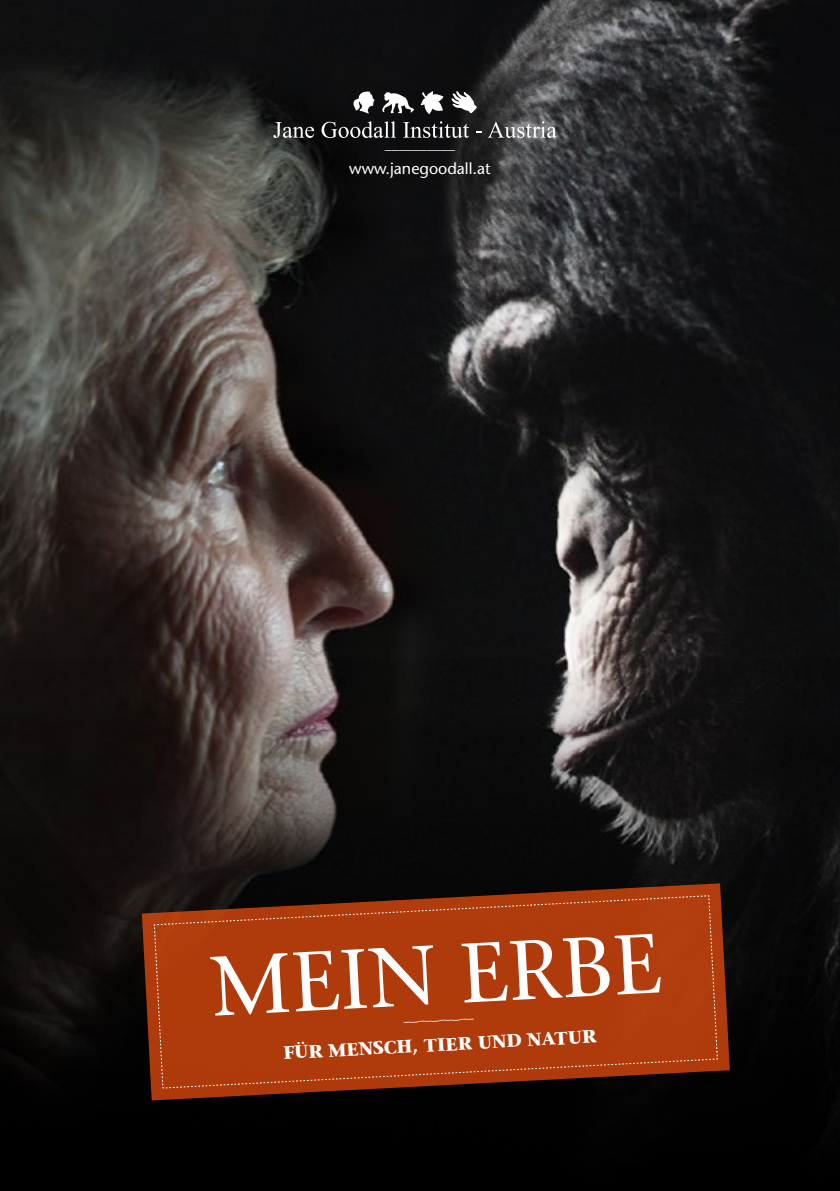
<style>
.page{position:relative;width:840px;height:1191px;background:#fff}
.page>*{position:absolute;margin:0;border:0;box-sizing:border-box;transform-origin:0 0}
.t1{font:500 84px "Stone Serif Std";color:#fff}
.t2{font:700 18px "Stone Serif Std";color:#fff}
.t3{font:500 16px "Stone Sans Std";color:#fff}
.t4{font:700 14px "Stone Sans Std";color:#fff}
</style>
<div class="page">
<img style="left:0;top:0;width:839px;height:660px">
<svg style="left:0;top:660px;width:839px;height:531px;background:#151312"></svg>
<svg style="left:142px;top:883px;width:587px;height:217px;background:#351507"></svg>
<svg style="left:153px;top:894px;width:565px;height:195px;background:#a5390c"></svg>
<svg style="left:352px;top:91px;width:124px;height:23px"></svg>
<svg style="left:273px;top:122px;width:41px;height:16px"></svg>
<svg style="left:321px;top:121px;width:75px;height:17px"></svg>
<svg style="left:403px;top:121px;width:66px;height:17px"></svg>
<svg style="left:475px;top:131px;width:6px;height:2px"></svg>
<svg style="left:487px;top:121px;width:69px;height:17px"></svg>
<p class="t4" style="left:385px;top:136px;width:71px">__________</p>
<p class="t3" style="left:349px;top:159px;width:143px">www.janegoodall.at</p>
<h1 class="t1" style="left:207px;top:936px;width:452px;rotate:-3deg">MEIN ERBE</h1>
<p class="t4" style="left:403px;top:1007px;width:71px;rotate:-3deg">__________</p>
<p class="t2" style="left:283px;top:1041px;width:315px;rotate:-3deg">FÜR MENSCH, TIER UND NATUR</p>
</div>
